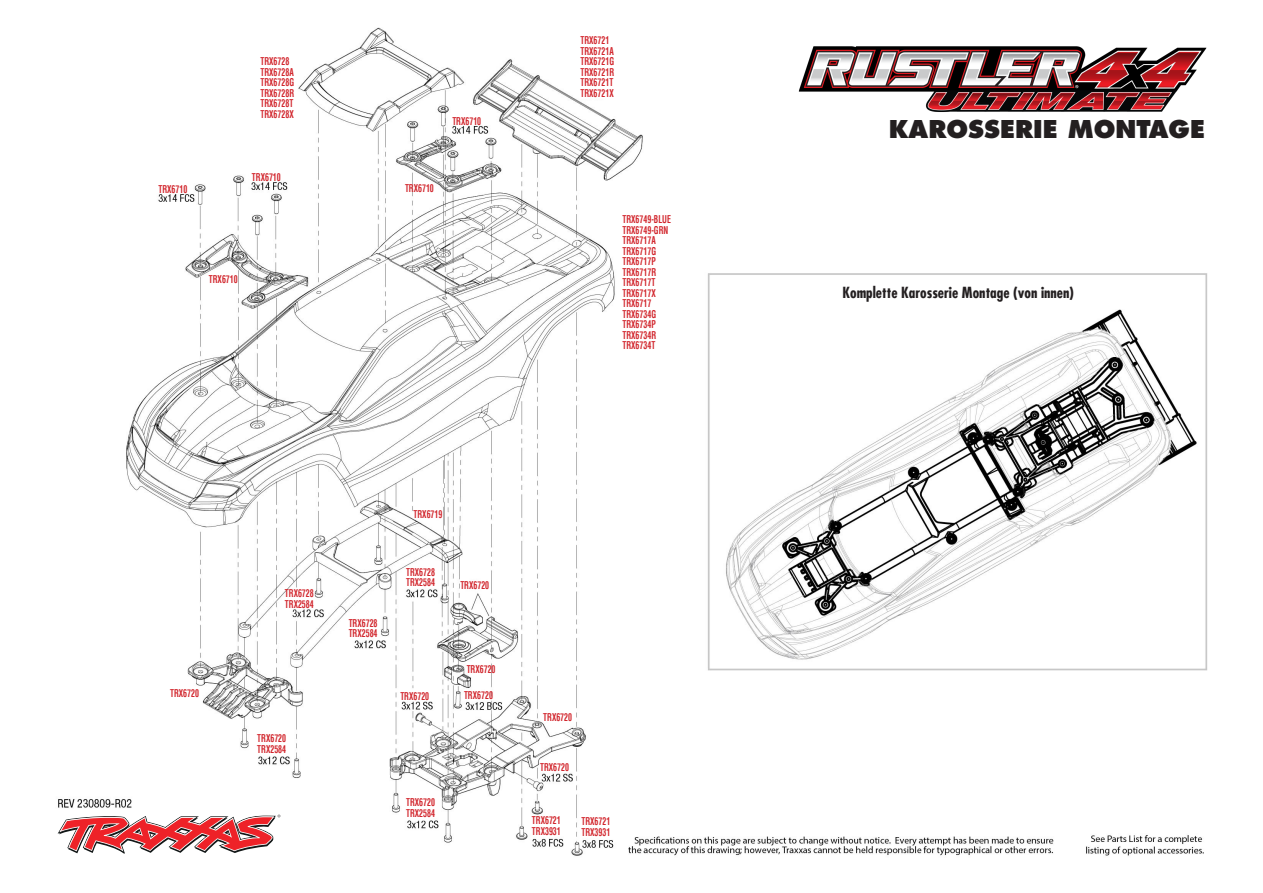
<style>
.page{position:relative;width:1263px;height:893px;background:#fff}
.page>*{position:absolute;margin:0;border:0;box-sizing:border-box;transform-origin:0 0}
.t1{font:800 24px "Futura LT";color:#231f20}
.t2{font:700 condensed 15px "Futura LT";color:#231f20}
.t3{font:700 condensed 10.5px/10.5px "Helvetica LT";color:#d1232a;scale:.75 1}
</style>
<div class="page">
<img style="left:57px;top:27px;width:1151px;height:829px">
<svg style="left:58px;top:814px;width:223px;height:40px"></svg>
<img style="left:792px;top:46px;width:416px;height:66px">
<p class="t3" style="left:158px;top:184px;width:40px">TRX6710</p>
<p class="t3" style="left:260px;top:56px;width:46px">TRX6728<br>TRX6728A<br>TRX6728G<br>TRX6728R<br>TRX6728T<br>TRX6728X</p>
<p class="t3" style="left:252px;top:172px;width:40px">TRX6710</p>
<p class="t3" style="left:209px;top:274px;width:40px">TRX6710</p>
<p class="t3" style="left:452px;top:116px;width:40px">TRX6710</p>
<p class="t3" style="left:405px;top:183px;width:40px">TRX6710</p>
<p class="t3" style="left:580px;top:35px;width:46px">TRX6721<br>TRX6721A<br>TRX6721G<br>TRX6721R<br>TRX6721T<br>TRX6721X</p>
<p class="t3" style="left:622px;top:214px;width:66px">TRX6749-BLUE</p>
<p class="t3" style="left:622px;top:224px;width:63px">TRX6749-GRN</p>
<p class="t3" style="left:622px;top:235px;width:46px">TRX6717A<br>TRX6717G</p>
<p class="t3" style="left:622px;top:256px;width:46px;text-align:justify">TRX6717P TRX6717R TRX6717T TRX6717X TRX6717</p>
<p class="t3" style="left:622px;top:308px;width:46px">TRX6734G<br>TRX6734P</p>
<p class="t3" style="left:622px;top:329px;width:46px">TRX6734R</p>
<p class="t3" style="left:622px;top:340px;width:45px">TRX6734T</p>
<p class="t3" style="left:170px;top:687px;width:40px">TRX6720</p>
<p class="t3" style="left:285px;top:588px;width:40px">TRX6728<br>TRX2584</p>
<p class="t3" style="left:257px;top:733px;width:40px">TRX6720<br>TRX2584</p>
<p class="t3" style="left:349px;top:617px;width:40px">TRX6728<br>TRX2584</p>
<p class="t3" style="left:414px;top:509px;width:40px">TRX6719</p>
<p class="t3" style="left:406px;top:566px;width:40px">TRX6728<br>TRX2584</p>
<p class="t3" style="left:460px;top:580px;width:40px">TRX6720</p>
<p class="t3" style="left:400px;top:691px;width:40px">TRX6720</p>
<p class="t3" style="left:467px;top:664px;width:40px">TRX6720</p>
<p class="t3" style="left:464px;top:690px;width:40px">TRX6720</p>
<p class="t3" style="left:406px;top:797px;width:40px">TRX6720<br>TRX2584</p>
<p class="t3" style="left:543px;top:712px;width:40px">TRX6720</p>
<p class="t3" style="left:540px;top:762px;width:40px">TRX6720</p>
<p class="t3" style="left:532px;top:815px;width:40px">TRX6721<br>TRX3931</p>
<p class="t3" style="left:581px;top:816px;width:40px">TRX6721<br>TRX3931</p>
<p class="t1" style="left:889px;top:114px;width:318px">KAROSSERIE MONTAGE</p>
<p class="t2" style="left:842px;top:283px;width:233px">Komplette Karosserie Montage (von innen)</p>
</div>
